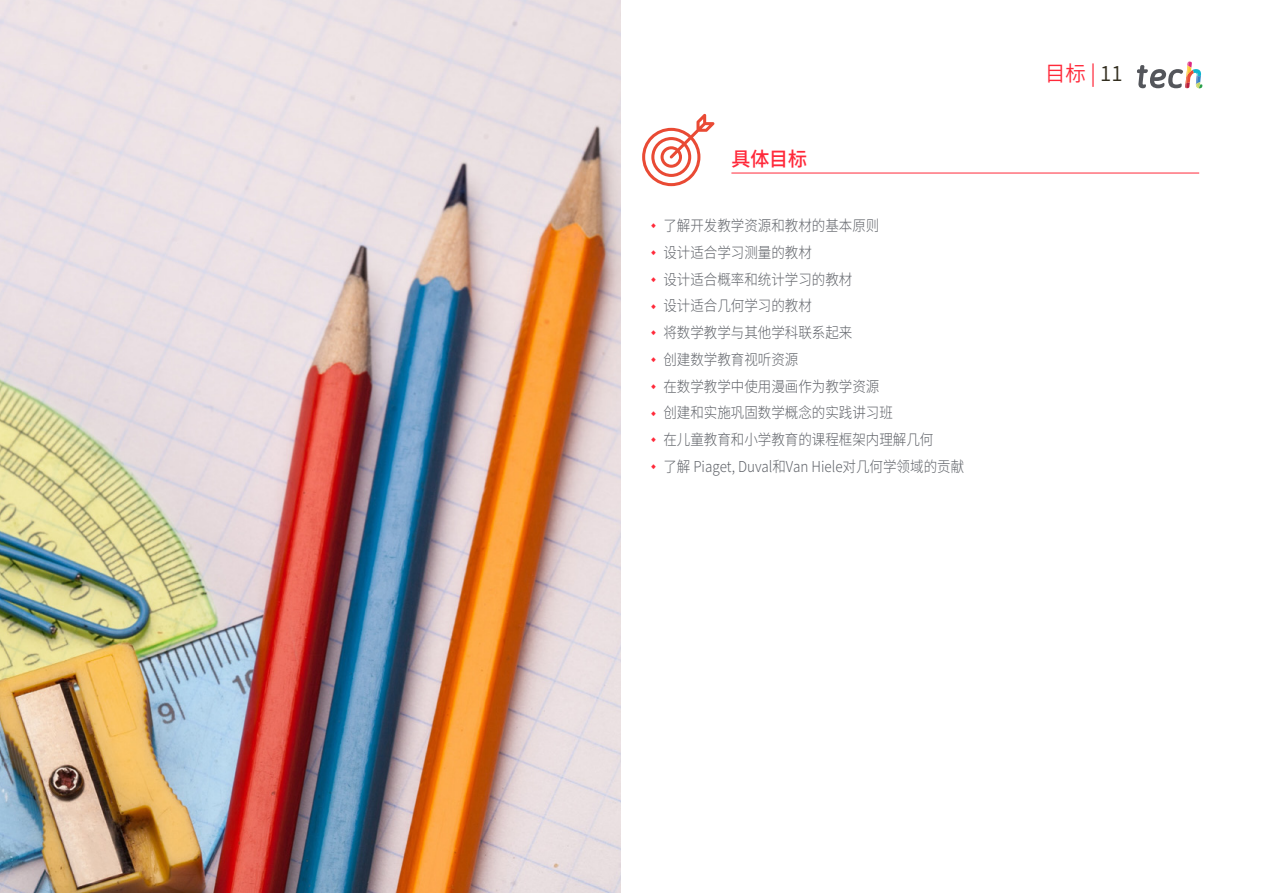
<style>
.page{position:relative;width:1263px;height:893px;background:#fff}
.page>*{position:absolute;margin:0;border:0;box-sizing:border-box;transform-origin:0 0}
.t1{font:21px "Source Han Sans CN";color:#ff293a}
.t2{font:500 19.5px "Source Han Sans CN";color:#ff293a}
.t3{font:300 15px/26.7px "Source Han Sans CN";color:#61646a;scale:.9 1}
.s1{color:#322e1f}
</style>
<div class="page">
<img style="left:0;top:0;width:621px;height:893px">
<hr style="left:731px;top:173px;width:468px;height:1px;background:#ff293a">
<svg style="left:1137px;top:62px;width:65px;height:27px"></svg>
<svg style="left:642px;top:114px;width:72px;height:72px"></svg>
<h2 class="t2" style="left:731px;top:147px;width:77px">具体目标</h2>
<p class="t3" style="left:663px;top:213px;width:336px">了解开发教学资源和教材的基本原则<br>设计适合学习测量的教材<br>设计适合概率和统计学习的教材<br>设计适合几何学习的教材<br>将数学教学与其他学科联系起来<br>创建数学教育视听资源<br>在数学教学中使用漫画作为教学资源<br>创建和实施巩固数学概念的实践讲习班<br>在儿童教育和小学教育的课程框架内理解几何<br>了解 Piaget, Duval和Van Hiele对几何学领域的贡献</p>
<h1 class="t1" style="left:1045px;top:61px;width:79px">目标 | <span class="s1">11</span></h1>
</div>
